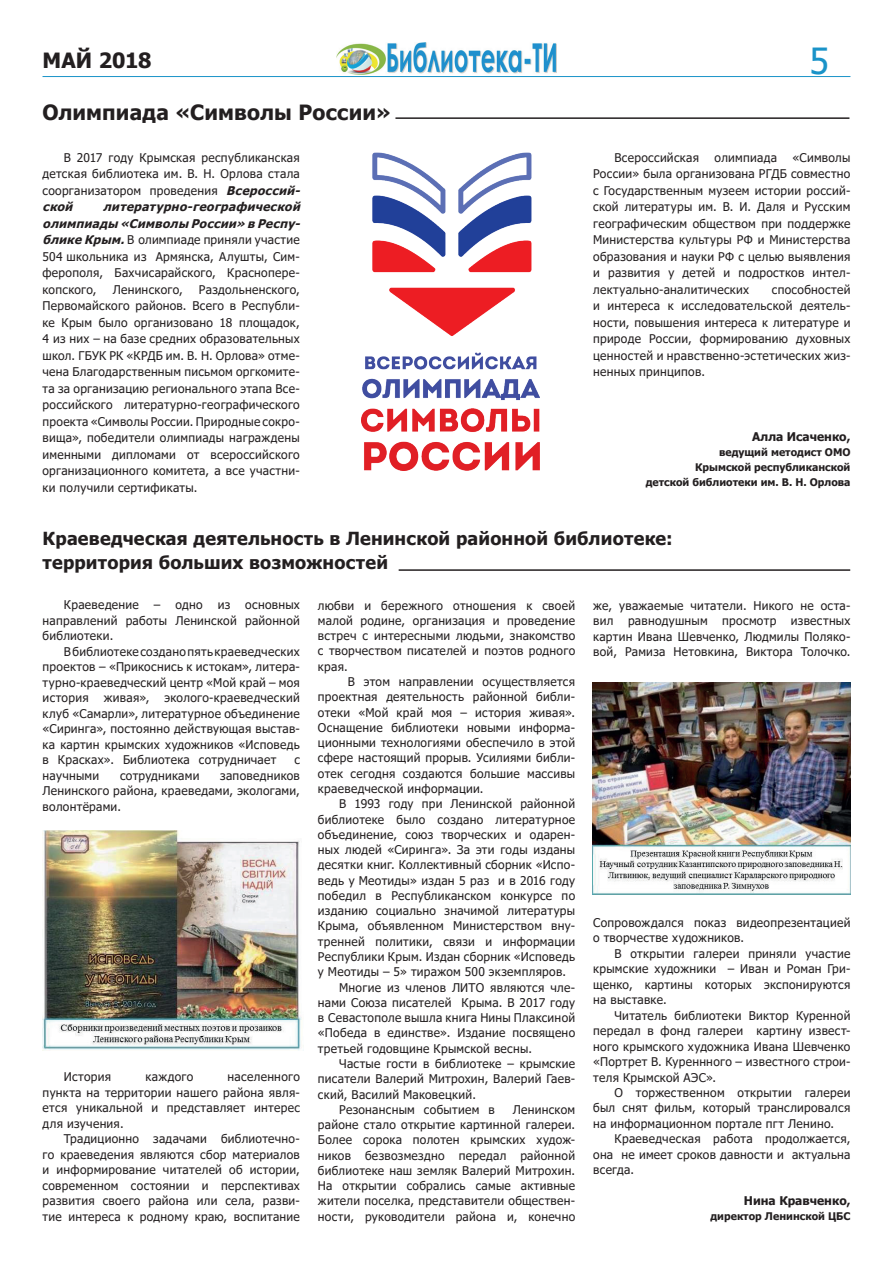
<style>
.page{position:relative;width:893px;height:1263px;background:#fff}
.page>*{position:absolute;margin:0;border:0;box-sizing:border-box;transform-origin:0 0}
.t1{font:36px "Tahoma";color:#1a93c8}
.t2{font:700 21px "Tahoma";letter-spacing:.005em;color:#231f20}
.t3{font:700 18px/24px "Tahoma";letter-spacing:.01em;color:#231f20}
.t4{font:12px/15.5px "Tahoma";letter-spacing:.025em;color:#231f20;text-align:justify}
.t5{font:700 12px "Tahoma";color:#231f20}
.t6{font:700 10.5px/15px "Tahoma";color:#231f20;text-align:right}
.s1{font-weight:700;font-style:italic}
</style>
<div class="page">
<img style="left:336px;top:43px;width:220px;height:31px">
<hr style="left:43px;top:76px;width:807px;height:1px;background:#1a93c8">
<hr style="left:395px;top:117px;width:454px;height:2px;background:#231f20">
<img style="left:362px;top:153px;width:178px;height:318px">
<img style="left:43px;top:830px;width:261px;height:221px">
<img style="left:592px;top:682px;width:258px;height:212px">
<hr style="left:399px;top:569px;width:451px;height:2px;background:#231f20">
<h2 class="t2" style="left:43px;top:45px;width:111px">МАЙ 2018</h2>
<h1 class="t1" style="left:809px;top:37px;width:21px">5</h1>
<h2 class="t2" style="left:43px;top:98px;width:350px">Олимпиада «Символы России»</h2>
<p class="t4" style="left:43px;top:150px;width:263px;line-height:16.5px;text-align:left;text-indent:21px">В 2017 году Крымская республиканская детская библиотека им. В. Н. Орлова стала соорганизатором проведения <span class="s1">Всероссий&shy;ской</span></p>
<p class="t4" style="left:614px;top:150px;width:86px">Всероссийская</p>
<p class="t4" style="left:715px;top:150px;width:64px">олимпиада</p>
<p class="t4" style="left:593px;top:150px;width:259px;line-height:16.5px;text-indent:199px">«Символы России» была организована РГДБ совместно с Государственным музеем истории россий&shy;ской литературы им. В. И. Даля и Русским географическим обществом при поддержке Министерства культуры РФ и Министерства образования и науки РФ с целью выявления и развития у детей и подростков интел&shy;лектуально-аналитических</p>
<p class="t4" style="left:43px;top:199px;width:263px;line-height:16.5px;text-align:left;text-indent:61px"><span class="s1">литературно-географической олимпиады «Символы России» вРеспу&shy;бликеКрым.</span>В олимпиаде приняли участие 504 школьника из Армянска, Алушты, Сим&shy;ферополя, Бахчисарайского, Краснопере&shy;копского,</p>
<p class="t4" style="left:593px;top:282px;width:259px;line-height:16.5px;text-indent:179px">способностей и интереса к исследовательской деятель&shy;ности, повышения интереса к литературе и природе России, формированию духовных ценностей и нравственно-эстетических жиз&shy;ненных принципов.</p>
<p class="t4" style="left:43px;top:282px;width:259px;line-height:16.5px;text-indent:156px">Раздольненского, Первомайского районов. Всего в Республи&shy;ке Крым было организовано 18 площадок, 4 из них – на базе средних образовательных школ. ГБУК РК «КРДБ им. В. Н. Орлова» отме&shy;чена Благодарственным письмом оргкомите&shy;та за организацию регионального этапа Все&shy;российского литературно-географического проекта «Символы России. Природные сокро&shy;вища», победители олимпиады награждены именными дипломами от всероссийского организационного комитета, а все участни&shy;ки получили сертификаты.</p>
<p class="t4" style="left:113px;top:282px;width:72px">Ленинского,</p>
<p class="t5" style="left:752px;top:428px;width:100px">Алла Исаченко,</p>
<p class="t6" style="left:646px;top:445px;width:206px">ведущий методист ОМО<br>Крымской республиканской<br>детской библиотеки им. В. Н. Орлова</p>
<h3 class="t3" style="left:43px;top:527px;width:632px">Краеведческая деятельность в Ленинской районной библиотеке: территория больших возможностей</h3>
<p class="t4" style="left:43px;top:598px;width:259px;text-indent:21px">Краеведение – одно из основных направлений работы Ленинской районной библиотеки.</p>
<p class="t4" style="left:43px;top:644px;width:259px;text-indent:21px">В библиотеке создано пять краеведческих проектов – «Прикоснись к истокам», литера&shy;турно-краеведческий центр «Мой край – моя история</p>
<p class="t4" style="left:43px;top:691px;width:259px;text-indent:122px">эколого-краеведческий клуб «Самарли», литературное объединение «Сиринга», постоянно действующая выстав&shy;ка картин крымских художников «Исповедь в Красках». Библиотека сотрудничает</p>
<p class="t4" style="left:104px;top:691px;width:47px">живая»,</p>
<p class="t4" style="left:294px;top:753px;width:7px">с</p>
<p class="t4" style="left:43px;top:768px;width:259px;text-indent:178px">заповедников Ленинского района, краеведами, экологами, волонтёрами.</p>
<p class="t4" style="left:43px;top:768px;width:58px">научными</p>
<p class="t4" style="left:120px;top:768px;width:81px">сотрудниками</p>
<p class="t4" style="left:64px;top:1070px;width:49px">История</p>
<p class="t4" style="left:146px;top:1070px;width:49px">каждого</p>
<p class="t4" style="left:43px;top:1070px;width:259px;text-indent:185px">населенного пункта на территории нашего района явля&shy;ется уникальной и представляет интерес для изучения.</p>
<p class="t4" style="left:43px;top:1132px;width:259px;text-indent:21px">Традиционно задачами библиотечно&shy;го краеведения являются сбор материалов и информирование читателей об истории, современном состоянии и перспективах развития своего района или села, разви&shy;тие интереса к родному краю, воспитание</p>
<p class="t4" style="left:318px;top:598px;width:259px">любви и бережного отношения к своей малой родине, организация и проведение встреч с интересными людьми, знакомство с творчеством писателей и поэтов родного края.</p>
<p class="t4" style="left:318px;top:675px;width:259px;text-indent:30px">В этом направлении осуществляется проектная деятельность районной библи&shy;отеки «Мой край моя – история живая».<br>Оснащение библиотеки новыми информа&shy;ционными технологиями обеспечило в этой сфере настоящий прорыв. Усилиями библи&shy;отек сегодня создаются большие массивы краеведческой информации.</p>
<p class="t4" style="left:339px;top:797px;width:237px">В 1993 году при Ленинской районной</p>
<p class="t4" style="left:318px;top:812px;width:259px">библиотеке было создано литературное</p>
<p class="t4" style="left:318px;top:827px;width:259px">объединение, союз творческих и одарен-</p>
<p class="t4" style="left:318px;top:843px;width:259px">ных людей «Сиринга». За эти годы изданы</p>
<p class="t4" style="left:318px;top:858px;width:259px">десятки книг. Коллективный сборник «Испо-</p>
<p class="t4" style="left:318px;top:873px;width:259px">ведь у Меотиды» издан 5 раз и в 2016 году</p>
<p class="t4" style="left:318px;top:888px;width:259px">победил в Республиканском конкурсе по</p>
<p class="t4" style="left:318px;top:904px;width:259px">изданию социально значимой литературы</p>
<p class="t4" style="left:318px;top:919px;width:259px">Крыма, объявленном Министерством вну-</p>
<p class="t4" style="left:318px;top:934px;width:259px">тренней политики, связи и информации</p>
<p class="t4" style="left:318px;top:949px;width:259px">Республики Крым. Издан сборник «Исповедь</p>
<p class="t4" style="left:318px;top:965px;width:250px">у Меотиды – 5» тиражом 500 экземпляров.</p>
<p class="t4" style="left:339px;top:980px;width:237px">Многие из членов ЛИТО являются чле-</p>
<p class="t4" style="left:318px;top:995px;width:259px">нами Cоюза писателей Крыма. В 2017 году</p>
<p class="t4" style="left:318px;top:1011px;width:259px">в Севастополе вышла книга Нины Плаксиной</p>
<p class="t4" style="left:318px;top:1026px;width:259px">«Победа в единстве». Издание посвящено</p>
<p class="t4" style="left:318px;top:1041px;width:216px">третьей годовщине Крымской весны.</p>
<p class="t4" style="left:339px;top:1056px;width:237px">Частые гости в библиотеке – крымские</p>
<p class="t4" style="left:318px;top:1072px;width:259px">писатели Валерий Митрохин, Валерий Гаев-</p>
<p class="t4" style="left:318px;top:1087px;width:160px">ский, Василий Маковецкий.</p>
<p class="t4" style="left:339px;top:1102px;width:157px">Резонансным событием в</p>
<p class="t4" style="left:318px;top:1102px;width:259px;text-indent:195px">Ленинском районе стало открытие картинной галереи.<br>Более сорока полотен крымских худож&shy;ников безвозмездно передал районной библиотеке наш земляк Валерий Митрохин.<br>На открытии собрались самые активные жители поселка, представители обществен&shy;ности, руководители района и, конечно</p>
<p class="t4" style="left:593px;top:598px;width:259px">же, уважаемые читатели. Никого не оста&shy;вил равнодушным просмотр известных картин Ивана Шевченко, Людмилы Поляко&shy;вой, Рамиза Нетовкина, Виктора Толочко.</p>
<p class="t4" style="left:593px;top:915px;width:259px">Сопровождался показ видеопрезентацией о творчестве художников.</p>
<p class="t4" style="left:593px;top:946px;width:259px;text-indent:21px">В открытии галереи приняли участие крымские художники – Иван и Роман Гри&shy;щенко, картины которых экспонируются на выставке.</p>
<p class="t4" style="left:593px;top:1008px;width:259px;text-indent:21px">Читатель библиотеки Виктор Куренной передал в фонд галереи картину извест&shy;ного крымского художника Ивана Шевченко «Портрет В. Куреннного – известного строи&shy;теля Крымской АЭС».</p>
<p class="t4" style="left:593px;top:1085px;width:259px;text-indent:21px">О торжественном открытии галереи был снят фильм, который транслировался на информационном портале пгт Ленино.</p>
<p class="t4" style="left:593px;top:1132px;width:259px;text-indent:21px">Краеведческая работа продолжается, она не имеет сроков давности и актуальна всегда.</p>
<p class="t5" style="left:744px;top:1192px;width:108px">Нина Кравченко,</p>
<p class="t6" style="left:710px;top:1209px;width:141px">директор Ленинской ЦБС</p>
</div>
